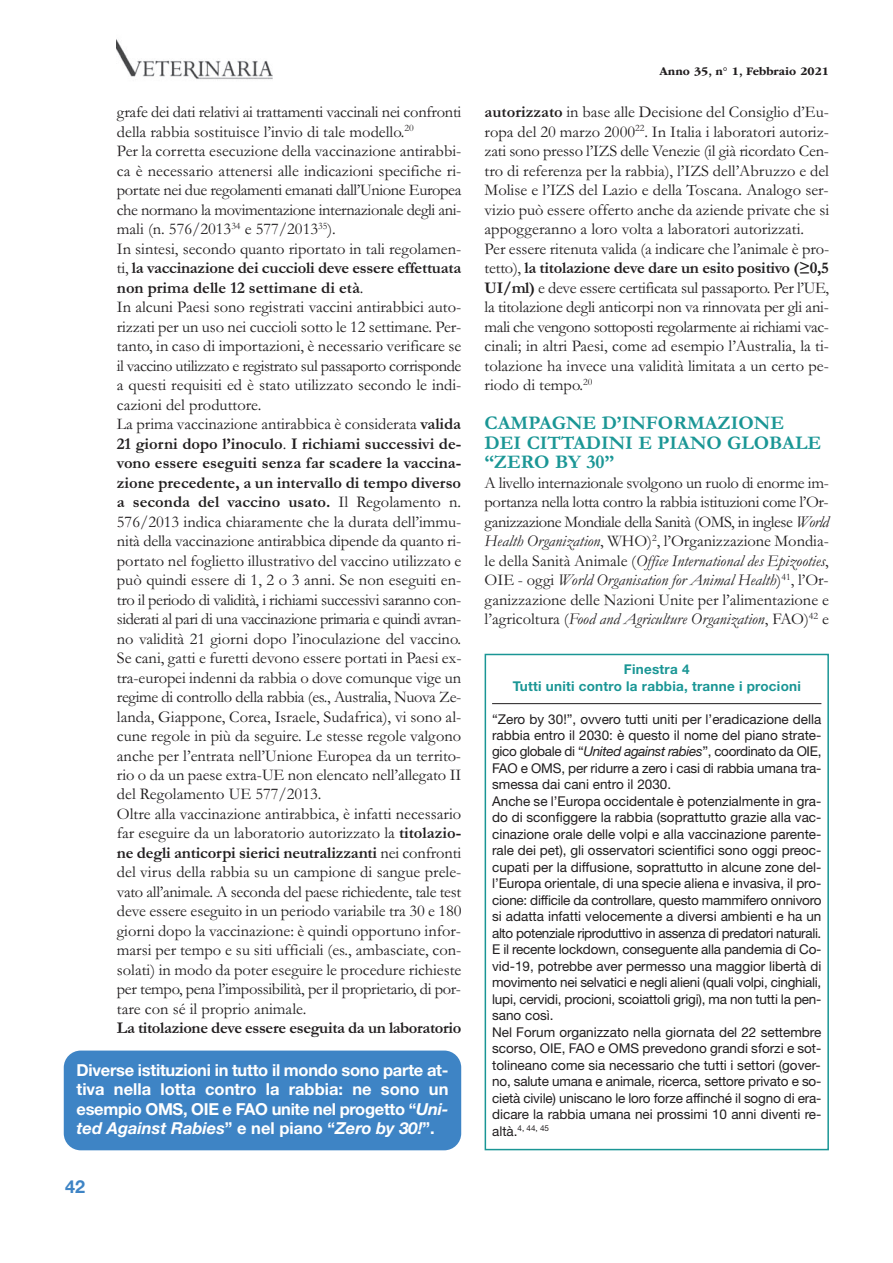
<style>
.page{position:relative;width:893px;height:1263px;background:#fff}
.page>*{position:absolute;margin:0;border:0;box-sizing:border-box;transform-origin:0 0}
.t1{font:700 19.5px/19.5px "Garamond";color:#1a9695}
.t2{font:700 18px "Helvetica Neue LT Std";color:#3e84c5}
.t3{font:16.5px/19.5px "Garamond";color:#201d1e}
.t4{font:700 16.5px/19.5px "Helvetica Neue LT Std";letter-spacing:-.02em;color:#fff;text-align:justify}
.t5{font:700 16.5px "Garamond";letter-spacing:-.02em;color:#201d1e}
.t6{font:13.5px/16.5px "Helvetica Neue LT Std";color:#201d1e}
.t7{font:700 13.5px/16.5px "Helvetica Neue LT Std";letter-spacing:.02em;color:#1a9695;text-align:center}
.t8{font:700 12px "ITC Garamond Std";color:#201d1e}
.t9{font:8.1px "Helvetica Neue LT Std";color:#201d1e}
.s1{font-weight:700}
.s2{font-style:italic}
.s3{font-size:13.5px}
</style>
<div class="page">
<img style="left:117px;top:40px;width:155px;height:40px">
<div style="left:485px;top:654px;width:344px;height:496px;border:2px solid #1a9695"></div>
<hr style="left:492px;top:703px;width:329px;height:1px;background:#201d1e">
<div style="left:64px;top:1051px;width:397px;height:99px;background:#3e84c5;border-radius:17px"></div>
<p class="t3" style="left:117px;top:104px;width:346px">grafe dei dati relativi ai trattamenti vaccinali nei confronti della rabbia sostituisce l’invio di tale modello.<sup>20<br></sup>Per la corretta esecuzione della vaccinazione antirabbi&shy;ca è necessario attenersi alle indicazioni specifiche ri&shy;portate nei due regolamenti emanati dall’Unione Europea che normano la movimentazione internazionale degli ani&shy;mali (n. 576/2013<sup>34</sup> e 577/2013<sup>35</sup>).<br>In sintesi, secondo quanto riportato in tali regolamen&shy;ti, <span class="s1">la vaccinazione dei cuccioli deve essere effettuata non prima delle 12 settimane di età</span>.<br>In alcuni Paesi sono registrati vaccini antirabbici auto&shy;rizzati per un uso nei cuccioli sotto le 12 settimane. Per&shy;tanto, in caso di importazioni, è necessario verificare se il vaccino utilizzato e registrato sul passaporto corrisponde a questi requisiti ed è stato utilizzato secondo le indi&shy;cazioni del produttore.<br>La prima vaccinazione antirabbica è considerata <span class="s1">valida 21 giorni dopo l’inoculo</span>. <span class="s1">I richiami successivi de&shy;vono essere eseguiti senza far scadere la vaccina&shy;zione precedente, a un intervallo di tempo diverso a seconda del vaccino usato.</span> Il Regolamento n.<br>576/2013 indica chiaramente che la durata dell’immu&shy;nità della vaccinazione antirabbica dipende da quanto ri&shy;portato nel foglietto illustrativo del vaccino utilizzato e può quindi essere di 1, 2 o 3 anni. Se non eseguiti en&shy;tro il periodo di validità, i richiami successivi saranno con&shy;siderati al pari di una vaccinazione primaria e quindi avran&shy;no validità 21 giorni dopo l’inoculazione del vaccino.<br>Se cani, gatti e furetti devono essere portati in Paesi ex&shy;tra-europei indenni da rabbia o dove comunque vige un regime di controllo della rabbia (es., Australia, Nuova Ze&shy;landa, Giappone, Corea, Israele, Sudafrica), vi sono al&shy;cune regole in più da seguire. Le stesse regole valgono anche per l’entrata nell’Unione Europea da un territo&shy;rio o da un paese extra-UE non elencato nell’allegato II del Regolamento UE 577/2013.<br>Oltre alla vaccinazione antirabbica, è infatti necessario far eseguire da un laboratorio autorizzato la <span class="s1">titolazio&shy;ne degli anticorpi sierici neutralizzanti</span> nei confronti del virus della rabbia su un campione di sangue prele&shy;vato all’animale. A seconda del paese richiedente, tale test deve essere eseguito in un periodo variabile tra 30 e 180 giorni dopo la vaccinazione: è quindi opportuno infor&shy;marsi per tempo e su siti ufficiali (es., ambasciate, con&shy;solati) in modo da poter eseguire le procedure richieste per tempo, pena l’impossibilità, per il proprietario, di por&shy;tare con sé il proprio animale.</p>
<p class="t5" style="left:117px;top:1022px;width:346px">La titolazione deve essere eseguita da un laboratorio</p>
<p class="t4" style="left:77px;top:1062px;width:373px">Diverse istituzioni in tutto il mondo sono parte at&shy;tiva nella lotta contro la rabbia: ne sono un esempio OMS, OIE e FAO unite nel progetto “<span class="s2">Uni&shy;ted Against Rabies</span>” e nel piano “<span class="s2">Zero by 30!</span>”.</p>
<p class="t2" style="left:65px;top:1180px;width:22px">42</p>
<p class="t8" style="left:659px;top:66px;width:171px">Anno 35, n° 1, Febbraio 2021</p>
<p class="t3" style="left:485px;top:104px;width:346px"><span class="s1">autorizzato</span> in base alle Decisione del Consiglio d’Eu&shy;ropa del 20 marzo 2000<sup>22</sup>. In Italia i laboratori autoriz&shy;zati sono presso l’IZS delle Venezie (il già ricordato Cen&shy;tro di referenza per la rabbia), l’IZS dell’Abruzzo e del Molise e l’IZS del Lazio e della Toscana. Analogo ser&shy;vizio può essere offerto anche da aziende private che si appoggeranno a loro volta a laboratori autorizzati.<br>Per essere ritenuta valida (a indicare che l’animale è pro&shy;tetto), <span class="s1">la titolazione deve dare un esito positivo (≥0,5<br>UI/ml)</span> e deve essere certificata sul passaporto. Per l’UE, la titolazione degli anticorpi non va rinnovata per gli ani&shy;mali che vengono sottoposti regolarmente ai richiami vac&shy;cinali; in altri Paesi, come ad esempio l’Australia, la ti&shy;tolazione ha invece una validità limitata a un certo pe&shy;riodo di tempo.<sup>20</sup></p>
<p class="t1" style="left:485px;top:415px;width:338px">CAMPAGNE D’INFORMAZIONE<br>DEI CITTADINI E PIANO GLOBALE “ZERO BY 30”</p>
<p class="t3" style="left:485px;top:475px;width:346px;text-align:justify">A livello internazionale svolgono un ruolo di enorme im&shy;portanza nella lotta contro la rabbia istituzioni come l’Or&shy;ganizzazione Mondiale della Sanità (OMS, in inglese <span class="s2">World Health Organization</span>, WHO)<sup>2</sup>, l’Organizzazione Mondia&shy;le della Sanità Animale (<span class="s2">Office International des Epizooties</span>, OIE - oggi <span class="s2">World Organisation for Animal Health</span>)<sup>41</sup>, l’Or&shy;ganizzazione delle Nazioni Unite per l’alimentazione e l’agricoltura (<span class="s2">Food and Agriculture Organization</span>, FAO)<sup>42</sup> e</p>
<p class="t7" style="left:513px;top:662px;width:290px">Finestra 4<br>Tutti uniti contro la rabbia, tranne i procioni</p>
<p class="t6" style="left:492px;top:712px;width:331px">“Zero by 30!”, ovvero tutti uniti per l’eradicazione della rabbia entro il 2030: è questo il nome del piano strate&shy;gico globale di “<span class="s2">United against rabies</span>”, coordinato da OIE, FAO e OMS, per ridurre a zero i casi di rabbia umana tra&shy;smessa dai cani entro il 2030.<br>Anche se l’Europa occidentale è potenzialmente in gra&shy;do di sconfiggere la rabbia (soprattutto grazie alla vac&shy;cinazione orale delle volpi e alla vaccinazione parente&shy;rale dei pet), gli osservatori scientifici sono oggi preoc&shy;cupati per la diffusione, soprattutto in alcune zone del&shy;l’Europa orientale, di una specie aliena e invasiva, il pro&shy;cione: difficile da controllare, questo mammifero onnivoro si adatta infatti velocemente a diversi ambienti e ha un alto potenziale riproduttivo in assenza di predatori naturali.<br>E il recente lockdown, conseguente alla pandemia di Co&shy;vid-19, potrebbe aver permesso una maggior libertà di movimento nei selvatici e negli alieni (quali volpi, cinghiali, lupi, cervidi, procioni, scoiattoli grigi), ma non tutti la pen&shy;sano così.<br>Nel Forum organizzato nella giornata del 22 settembre scorso, OIE, FAO e OMS prevedono grandi sforzi e sot&shy;tolineano come sia necessario che tutti i settori (gover&shy;no, salute umana e animale, ricerca, settore privato e so&shy;cietà civile) uniscano le loro forze affinché il sogno di era&shy;dicare la rabbia umana nei prossimi 10 anni diventi re-</p>
<p class="t9" style="left:492px;top:1126px;width:59px"><span class="s3">altà.</span>4, 44, 45</p>
</div>
